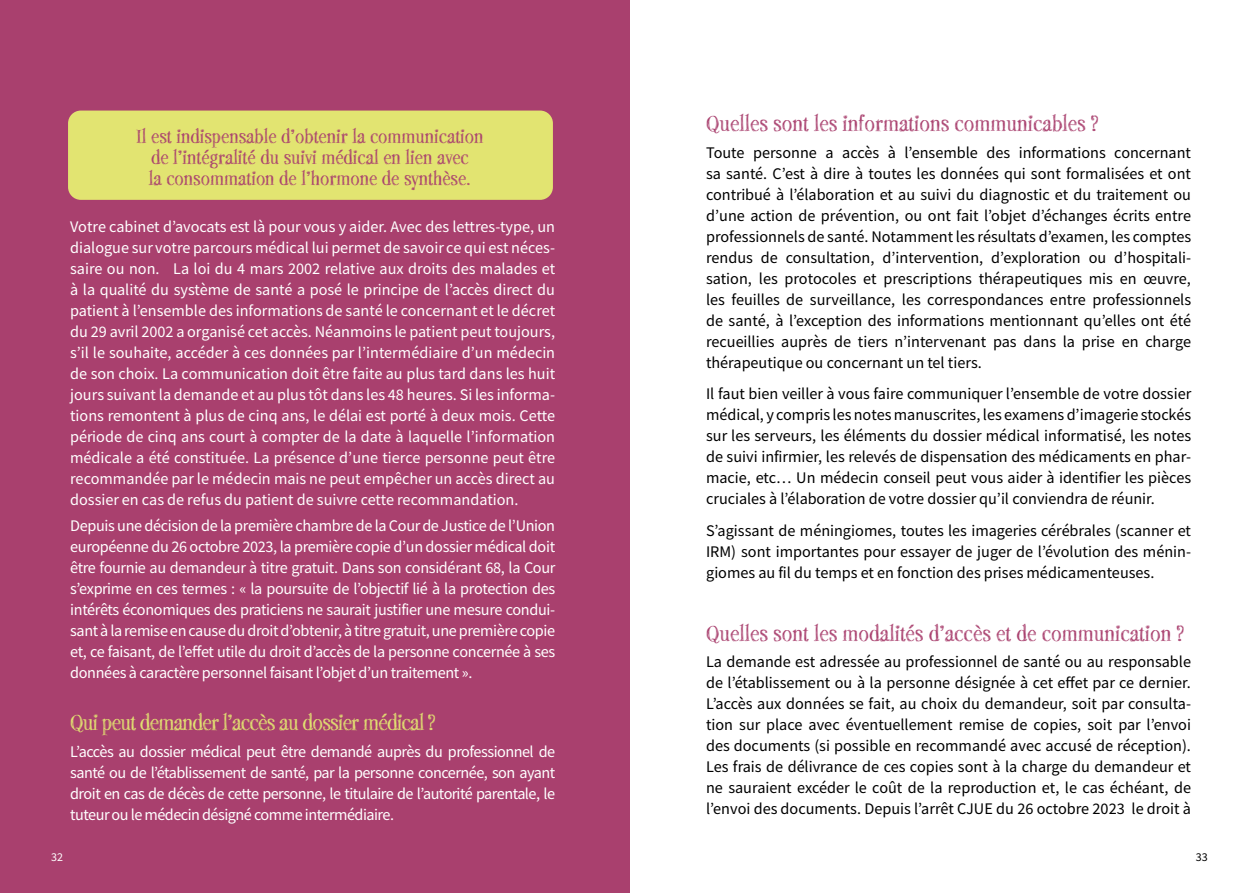
<style>
.page{position:relative;width:1259px;height:893px;background:#fff}
.page>*{position:absolute;margin:0;border:0;box-sizing:border-box;transform-origin:0 0}
.t1{font:24px "P22 Stanyan";color:#a9406e}
.t2{font:24px "P22 Stanyan";letter-spacing:-.03em;color:#e2e471}
.t3{font:21px/21px "P22 Stanyan";color:#a9406e;text-align:center}
.t4{font:16.2px/21px "Source Sans Variable";color:#000;text-align:justify}
.t5{font:16.2px/21px "Source Sans Variable";letter-spacing:-.02em;color:#fff;text-align:justify}
.t6{font:12px "Source Sans Variable";color:#000}
.t7{font:12px "Source Sans Variable";color:#fff}
</style>
<div class="page">
<div style="left:0;top:0;width:629px;height:893px;background:#a9406e"></div>
<div style="left:68px;top:111px;width:485px;height:89px;background:#e2e471;border-radius:13px"></div>
<p class="t3" style="left:136px;top:126px;width:349px">Il est indispensable d’obtenir la communication de l’intégralité du suivi médical en lien avec<br>la consommation de l’hormone de synthèse.</p>
<p class="t5" style="left:70px;top:216px;width:486px">Votre cabinet d’avocats est là pour vous y aider. Avec des lettres-type, un dialogue sur votre parcours médical lui permet de savoir ce qui est néces&shy;saire ou non. La loi du 4 mars 2002 relative aux droits des malades et à la qualité du système de santé a posé le principe de l’accès direct du patient à l’ensemble des informations de santé le concernant et le décret du 29 avril 2002 a organisé cet accès. Néanmoins le patient peut toujours, s’il le souhaite, accéder à ces données par l’intermédiaire d’un médecin de son choix. La communication doit être faite au plus tard dans les huit jours suivant la demande et au plus tôt dans les 48 heures. Si les informa&shy;tions remontent à plus de cinq ans, le délai est porté à deux mois. Cette période de cinq ans court à compter de la date à laquelle l’information médicale a été constituée. La présence d’une tierce personne peut être recommandée par le médecin mais ne peut empêcher un accès direct au dossier en cas de refus du patient de suivre cette recommandation.</p>
<p class="t5" style="left:70px;top:515px;width:487px">Depuis une décision de la première chambre de la Cour de Justice de l’Union européenne du 26 octobre 2023, la première copie d’un dossier médical doit être fournie au demandeur à titre gratuit. Dans son considérant 68, la Cour s’exprime en ces termes : « la poursuite de l’objectif lié à la protection des intérêts économiques des praticiens ne saurait justifier une mesure condui&shy;sant à la remise en cause du droit d’obtenir, à titre gratuit, une première copie et, ce faisant, de l’effet utile du droit d’accès de la personne concernée à ses données à caractère personnel faisant l’objet d’un traitement ».</p>
<h1 class="t2" style="left:70px;top:708px;width:366px">Qui peut demander l’accès au dossier médical ?</h1>
<p class="t5" style="left:70px;top:741px;width:486px">L’accès au dossier médical peut être demandé auprès du professionnel de santé ou de l’établissement de santé, par la personne concernée, son ayant droit en cas de décès de cette personne, le titulaire de l’autorité parentale, le tuteur ou le médecin désigné comme intermédiaire.</p>
<p class="t7" style="left:51px;top:850px;width:13px">32</p>
<h1 class="t1" style="left:706px;top:109px;width:393px">Quelles sont les informations communicables ?</h1>
<p class="t4" style="left:706px;top:142px;width:486px">Toute personne a accès à l’ensemble des informations concernant sa santé. C’est à dire à toutes les données qui sont formalisées et ont contribué à l’élaboration et au suivi du diagnostic et du traitement ou d’une action de prévention, ou ont fait l’objet d’échanges écrits entre professionnels de santé. Notamment les résultats d’examen, les comptes rendus de consultation, d’intervention, d’exploration ou d’hospitali&shy;sation, les protocoles et prescriptions thérapeutiques mis en œuvre, les feuilles de surveillance, les correspondances entre professionnels de santé, à l’exception des informations mentionnant qu’elles ont été recueillies auprès de tiers n’intervenant pas dans la prise en charge thérapeutique ou concernant un tel tiers.</p>
<p class="t4" style="left:706px;top:383px;width:487px">Il faut bien veiller à vous faire communiquer l’ensemble de votre dossier médical, y compris les notes manuscrites, les examens d’imagerie stockés sur les serveurs, les éléments du dossier médical informatisé, les notes de suivi infirmier, les relevés de dispensation des médicaments en phar&shy;macie, etc… Un médecin conseil peut vous aider à identifier les pièces cruciales à l’élaboration de votre dossier qu’il conviendra de réunir.</p>
<p class="t4" style="left:706px;top:520px;width:486px">S’agissant de méningiomes, toutes les imageries cérébrales (scanner et IRM) sont importantes pour essayer de juger de l’évolution des ménin&shy;giomes au fil du temps et en fonction des prises médicamenteuses.</p>
<h1 class="t1" style="left:706px;top:619px;width:479px">Quelles sont les modalités d’accès et de communication ?</h1>
<p class="t4" style="left:706px;top:651px;width:486px">La demande est adressée au professionnel de santé ou au responsable de l’établissement ou à la personne désignée à cet effet par ce dernier.<br>L’accès aux données se fait, au choix du demandeur, soit par consulta&shy;tion sur place avec éventuellement remise de copies, soit par l’envoi des documents (si possible en recommandé avec accusé de réception).<br>Les frais de délivrance de ces copies sont à la charge du demandeur et ne sauraient excéder le coût de la reproduction et, le cas échéant, de l’envoi des documents. Depuis l’arrêt CJUE du 26 octobre 2023 le droit à</p>
<p class="t6" style="left:1195px;top:850px;width:14px">33</p>
</div>
